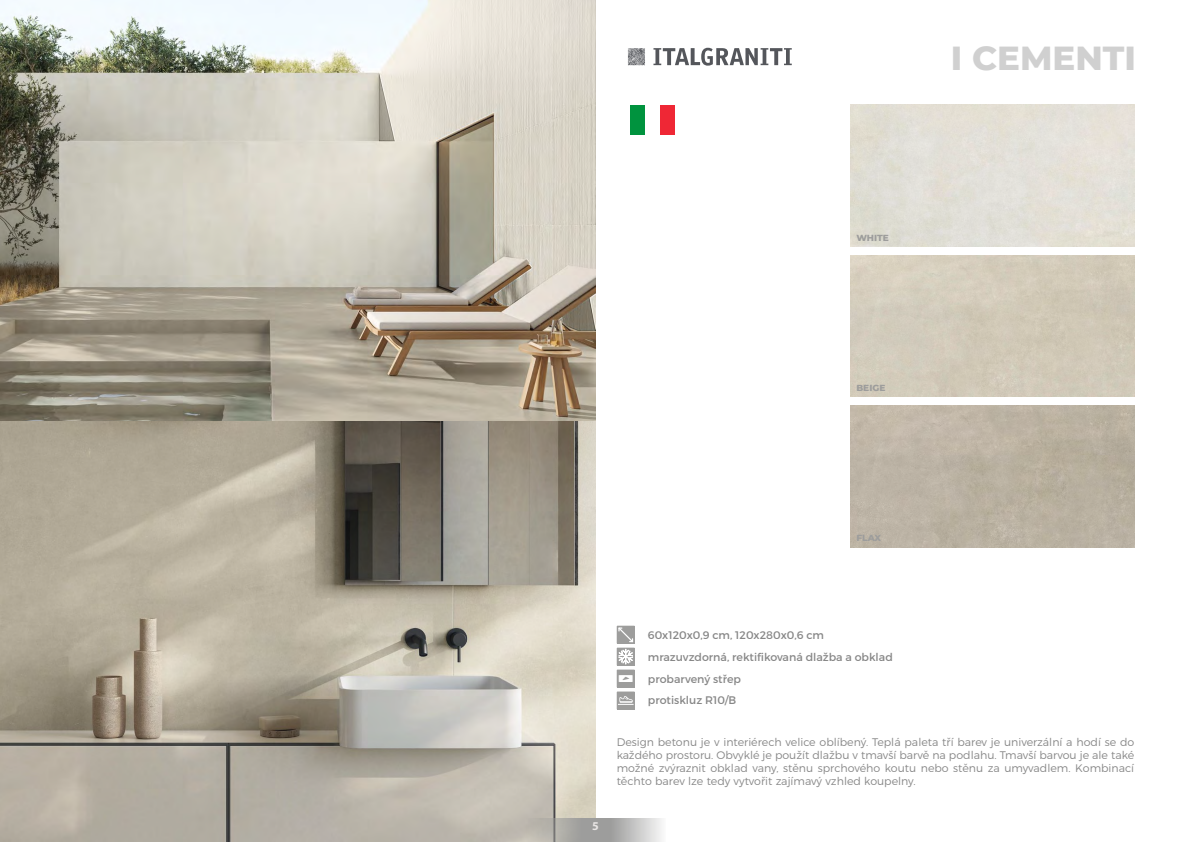
<style>
.page{position:relative;width:1191px;height:842px;background:#fff}
.page>*{position:absolute;margin:0;border:0;box-sizing:border-box;transform-origin:0 0}
.Nadpis4{font:800 34px "Montserrat";color:#d0d0d0}
.t1{font:700 12px "Myriad Pro";color:#e8e5e4}
.Produkt3{font:300 11px/13.2px "Montserrat";color:#878787;text-align:justify}
.Produkt3-2{font:11px "Montserrat";color:#878787}
._01_POPISEK{font:9.5px "Katarine Bold Expert";color:#fff;scale:2 1}
.Text{font:800 9px "Montserrat";color:#9d9d9c}
</style>
<div class="page">
<img style="left:850px;top:405px;width:284px;height:142px">
<img style="left:0;top:0;width:595px;height:842px">
<div style="left:630px;top:105px;width:15px;height:29px;background:#00933e"></div>
<div style="left:660px;top:105px;width:15px;height:29px;background:#ef2735"></div>
<div style="left:617px;top:648px;width:18px;height:18px;border:1px solid #9d9d9c"></div>
<svg style="left:617px;top:628px;width:17px;height:37px"></svg>
<div style="left:617px;top:626px;width:18px;height:18px;border:1px solid #9d9d9c"></div>
<div style="left:617px;top:670px;width:17px;height:17px;background:#9d9d9c"></div>
<div style="left:617px;top:670px;width:18px;height:18px;border:1px solid #9d9d9c"></div>
<div style="left:617px;top:692px;width:17px;height:17px;background:#9d9d9c"></div>
<svg style="left:619px;top:696px;width:14px;height:9px"></svg>
<div style="left:617px;top:691px;width:18px;height:18px;border:1px solid #9d9d9c"></div>
<svg style="left:628px;top:48px;width:17px;height:17px"></svg>
<svg style="left:653px;top:48px;width:138px;height:18px"></svg>
<svg style="left:524px;top:818px;width:138px;height:24px;background:#b5b4b1"></svg>
<p class="Nadpis4" style="left:950px;top:33px;width:187px">I CEMENTI</p>
<p class="Text" style="left:856px;top:231px;width:34px">WHITE</p>
<p class="Text" style="left:856px;top:381px;width:30px">BEIGE</p>
<p class="Text" style="left:856px;top:532px;width:26px">FLAX</p>
<p class="t1" style="left:592px;top:818px;width:8px">5</p>
<p class="_01_POPISEK" style="left:618px;top:674px;width:10px">r</p>
<p class="Produkt3-2" style="left:648px;top:629px;width:178px">60x120x0,9 cm, 120x280x0,6 cm</p>
<p class="Produkt3-2" style="left:648px;top:650px;width:246px">mrazuvzdorná, rektifikovaná dlažba a obklad</p>
<p class="Produkt3-2" style="left:648px;top:672px;width:94px">probarvený střep</p>
<p class="Produkt3-2" style="left:648px;top:694px;width:90px">protiskluz R10/B</p>
<p class="Produkt3" style="left:617px;top:734px;width:519px">Design betonu je v interiérech velice oblíbený. Teplá paleta tří barev je univerzální a hodí se do každého prostoru. Obvyklé je použít dlažbu v tmavší barvě na podlahu. Tmavší barvou je ale také možné zvýraznit obklad vany, stěnu sprchového koutu nebo stěnu za umyvadlem. Kombinací těchto barev lze tedy vytvořit zajímavý vzhled koupelny.</p>
</div>
